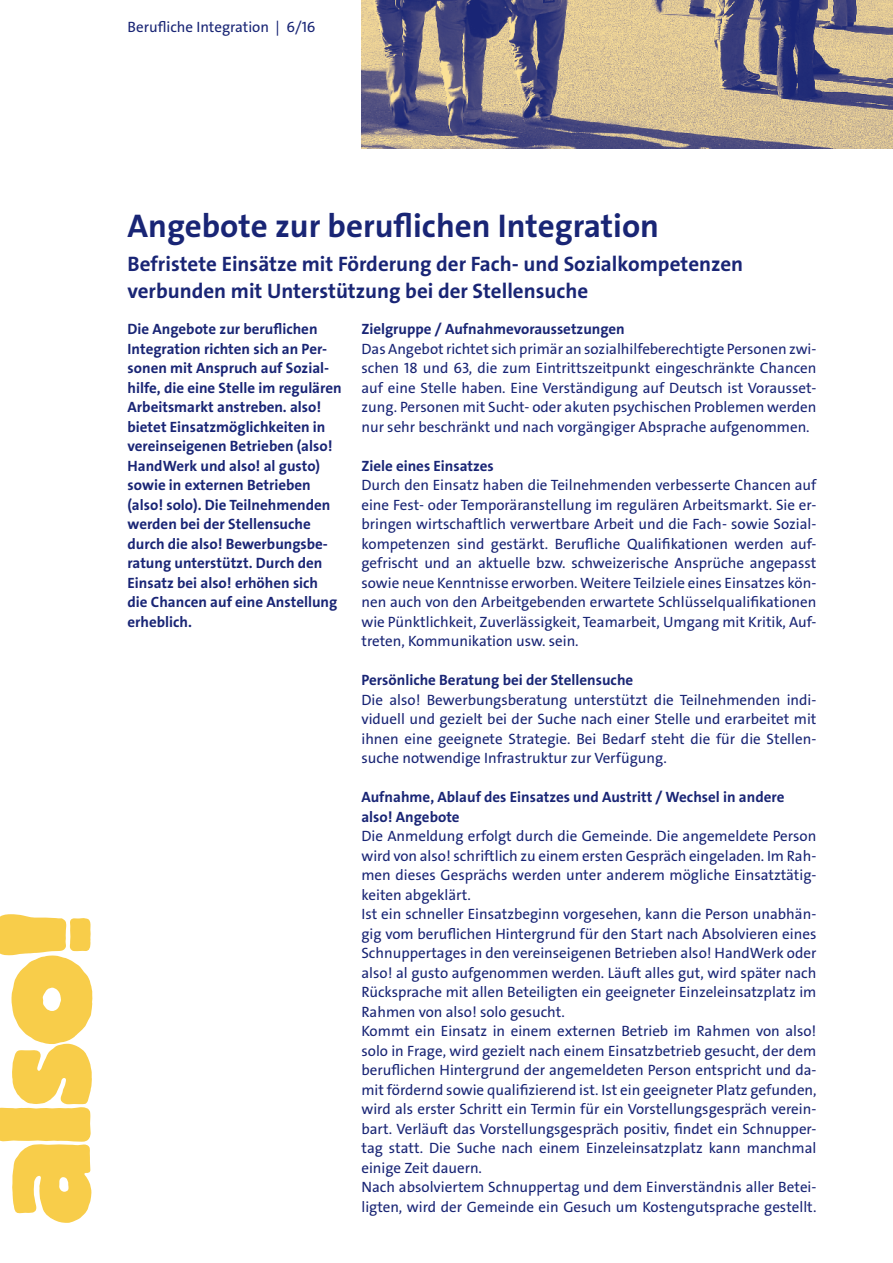
<style>
.page{position:relative;width:893px;height:1263px;background:#fff}
.page>*{position:absolute;margin:0;border:0;box-sizing:border-box;transform-origin:0 0}
.t1{font:33px "The Sans LP7 Bld";color:#192575}
.t2{font:21px/27px "The Sans LP7 Bld";color:#192575}
.t3{font:15px/19.5px "The Sans LP5 Plain";color:#192575;text-align:justify}
.t4{font:15px/19.5px "The Sans LP7 Bld";color:#192575}
</style>
<div class="page">
<svg style="left:0;top:914px;width:92px;height:309px"></svg>
<img style="left:361px;top:0;width:532px;height:149px">
<p class="t3" style="left:128px;top:18px;width:190px">Berufliche Integration | 6/16</p>
<h1 class="t1" style="left:128px;top:205px;width:533px">Angebote zur beruflichen Integration</h1>
<h2 class="t2" style="left:128px;top:251px;width:617px">Befristete Einsätze mit Förderung der Fach- und Sozialkompetenzen verbunden mit Unterstützung bei der Stellensuche</h2>
<p class="t4" style="left:128px;top:320px;width:216px">Die Angebote zur beruflichen<br>Integration richten sich an Per&shy;sonen mit Anspruch auf Sozial&shy;hilfe, die eine Stelle im regulären<br>Arbeitsmarkt anstreben. also! bietet Einsatzmöglichkeiten in vereinseigenen Betrieben (also!<br>HandWerk und also! al gusto) sowie in externen Betrieben (also! solo). Die Teilnehmenden werden bei der Stellensuche durch die also! Bewerbungsbe&shy;ratung unterstützt. Durch den<br>Einsatz bei also! erhöhen sich die Chancen auf eine Anstellung erheblich.</p>
<p class="t4" style="left:361px;top:320px;width:265px">Zielgruppe / Aufnahmevoraussetzungen</p>
<p class="t3" style="left:361px;top:339px;width:456px">Das Angebot richtet sich primär an sozialhilfeberechtigte Personen zwi&shy;schen 18 und 63, die zum Eintrittszeitpunkt eingeschränkte Chancen auf eine Stelle haben. Eine Verständigung auf Deutsch ist Vorausset&shy;zung. Personen mit Sucht- oder akuten psychischen Problemen werden nur sehr beschränkt und nach vorgängiger Absprache aufgenommen.</p>
<p class="t4" style="left:361px;top:456px;width:134px">Ziele eines Einsatzes</p>
<p class="t3" style="left:361px;top:476px;width:456px">Durch den Einsatz haben die Teilnehmenden verbesserte Chancen auf eine Fest- oder Temporäranstellung im regulären Arbeitsmarkt. Sie er&shy;bringen wirtschaftlich verwertbare Arbeit und die Fach- sowie Sozial&shy;kompetenzen sind gestärkt. Berufliche Qualifikationen werden auf&shy;gefrischt und an aktuelle bzw. schweizerische Ansprüche angepasst sowie neue Kenntnisse erworben. Weitere Teilziele eines Einsatzes kön&shy;nen auch von den Arbeitgebenden erwartete Schlüsselqualifikationen wie Pünktlichkeit, Zuverlässigkeit, Teamarbeit, Umgang mit Kritik, Auf&shy;treten, Kommunikation usw. sein.</p>
<p class="t4" style="left:361px;top:671px;width:273px">Persönliche Beratung bei der Stellensuche</p>
<p class="t3" style="left:361px;top:690px;width:457px">Die also! Bewerbungsberatung unterstützt die Teilnehmenden indi&shy;viduell und gezielt bei der Suche nach einer Stelle und erarbeitet mit ihnen eine geeignete Strategie. Bei Bedarf steht die für die Stellen&shy;suche notwendige Infrastruktur zur Verfügung.</p>
<p class="t4" style="left:361px;top:788px;width:424px">Aufnahme, Ablauf des Einsatzes und Austritt / Wechsel in andere also! Angebote</p>
<p class="t3" style="left:361px;top:827px;width:457px;text-align:left">Die Anmeldung erfolgt durch die Gemeinde. Die angemeldete Person wird von also! schriftlich zu einem ersten Gespräch eingeladen. Im Rah&shy;men dieses Gesprächs werden unter anderem mögliche Einsatztätig&shy;keiten abgeklärt.<br>Ist ein schneller Einsatzbeginn vorgesehen, kann die Person unabhän&shy;gig vom beruflichen Hintergrund für den Start nach Absolvieren eines Schnuppertages in den vereinseigenen Betrieben also! HandWerk oder also! al gusto aufgenommen werden. Läuft alles gut, wird später nach Rücksprache mit allen Beteiligten ein geeigneter Einzeleinsatzplatz im Rahmen von also! solo gesucht.<br>Kommt ein Einsatz in einem externen Betrieb im Rahmen von also! solo in Frage, wird gezielt nach einem Einsatzbetrieb gesucht, der dem beruflichen Hintergrund der angemeldeten Person entspricht und da&shy;mit fördernd sowie qualifizierend ist. Ist ein geeigneter Platz gefunden, wird als erster Schritt ein Termin für ein Vorstellungsgespräch verein&shy;bart. Verläuft das Vorstellungsgespräch positiv, findet ein Schnupper&shy;tag statt. Die Suche nach einem Einzeleinsatzplatz kann manchmal einige Zeit dauern.<br>Nach absolviertem Schnuppertag und dem Einverständnis aller Betei&shy;ligten, wird der Gemeinde ein Gesuch um Kostengutsprache gestellt.</p>
</div>
